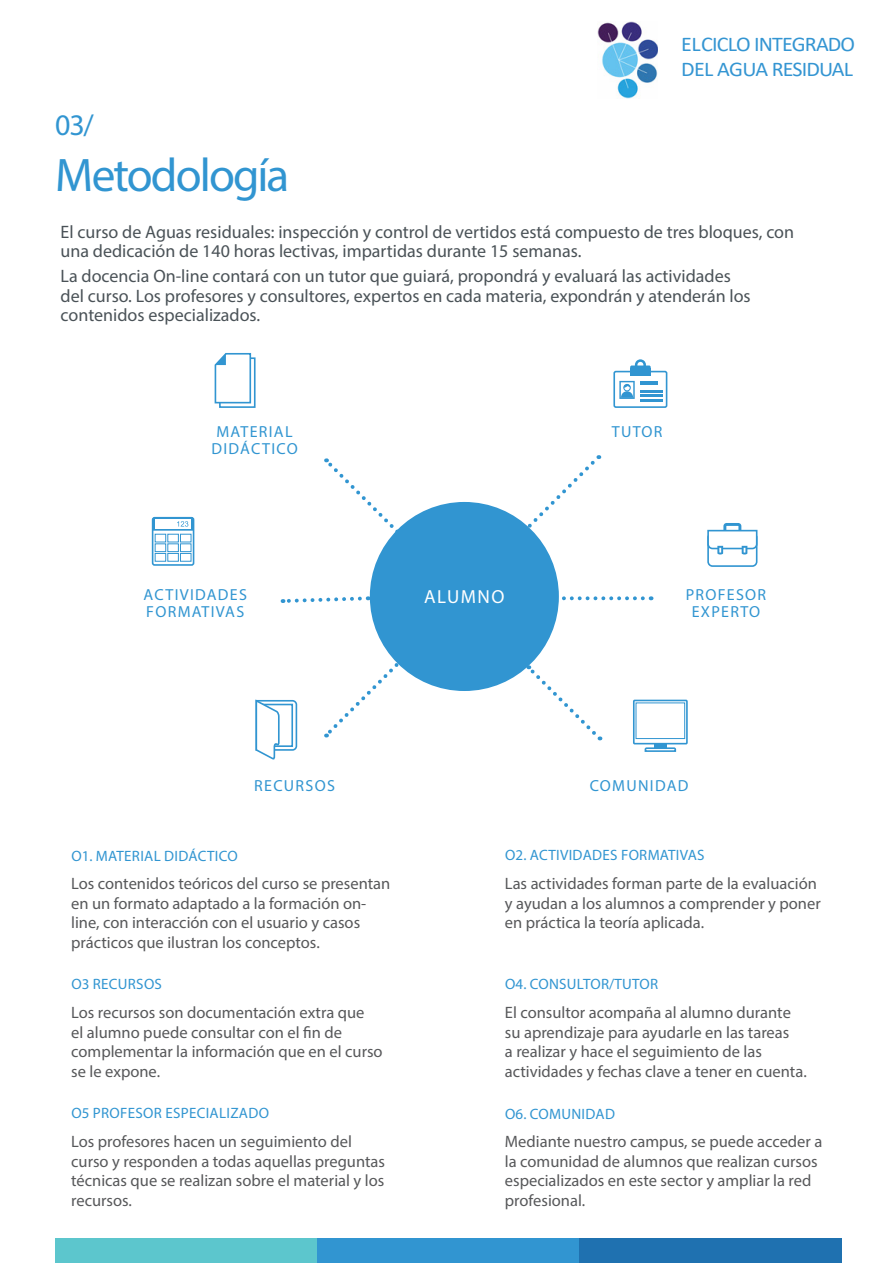
<style>
.page{position:relative;width:893px;height:1263px;background:#fff}
.page>*{position:absolute;margin:0;border:0;box-sizing:border-box;transform-origin:0 0}
.t1{font:47.25px "Myriad Pro";letter-spacing:-.04em;color:#3195d1}
.t2{font:30px "Myriad Pro";color:#3195d1}
.t3{font:21px/25.5px "Calibri";letter-spacing:-.04em;color:#3495d2;scale:1.05 1}
.t4{font:18.9px "Myriad Pro";letter-spacing:.08em;color:#fff}
.t5{font:18px/19.5px "Myriad Pro";color:#4a5257}
.t6{font:16.5px/19.5px "Myriad Pro";color:#57585a}
.t7{font:16.05px "Myriad Pro";letter-spacing:.08em;color:#3195d1}
.t8{font:15px "Myriad Pro";letter-spacing:.02em;color:#3195d1}
</style>
<div class="page">
<div style="left:55px;top:1238px;width:262px;height:25px;background:#5cc6cd"></div>
<div style="left:317px;top:1238px;width:263px;height:25px;background:#3195d1"></div>
<div style="left:580px;top:1238px;width:262px;height:25px;background:#1f71b0"></div>
<img style="left:598px;top:21px;width:59px;height:77px">
<svg style="left:324px;top:458px;width:74px;height:75px"></svg>
<svg style="left:526px;top:664px;width:74px;height:76px"></svg>
<svg style="left:324px;top:647px;width:90px;height:91px"></svg>
<svg style="left:511px;top:455px;width:88px;height:87px"></svg>
<svg style="left:562px;top:596px;width:81px;height:4px"></svg>
<svg style="left:282px;top:596px;width:87px;height:7px"></svg>
<div style="left:370px;top:502px;width:189px;height:189px;background:#3195d1;border-radius:50%"></div>
<div style="left:152px;top:517px;width:42px;height:49px;border:2px solid #3195d1;border-radius:2px"></div>
<svg style="left:153px;top:516px;width:41px;height:46px"></svg>
<svg style="left:214px;top:353px;width:42px;height:55px"></svg>
<svg style="left:255px;top:699px;width:43px;height:60px"></svg>
<div style="left:613px;top:371px;width:54px;height:37px;border:2px solid #3195d1;border-radius:2px"></div>
<svg style="left:619px;top:381px;width:16px;height:18px"></svg>
<hr style="left:641px;top:381px;width:17px;height:4px;background:#3195d1">
<hr style="left:641px;top:390px;width:22px;height:2px;background:#3195d1">
<hr style="left:641px;top:395px;width:22px;height:2px;background:#3195d1">
<hr style="left:641px;top:399px;width:22px;height:3px;background:#3195d1">
<div style="left:630px;top:368px;width:21px;height:8px;background:#3195d1"></div>
<svg style="left:630px;top:359px;width:21px;height:9px"></svg>
<svg style="left:707px;top:523px;width:51px;height:44px"></svg>
<div style="left:654px;top:743px;width:12px;height:6px;background:#3195d1"></div>
<div style="left:633px;top:700px;width:55px;height:44px;border:2px solid #3195d1"></div>
<div style="left:635px;top:702px;width:50px;height:37px;border:1px solid #3195d1"></div>
<svg style="left:644px;top:746px;width:33px;height:6px"></svg>
<p class="t2" style="left:55px;top:107px;width:40px">03/</p>
<p class="t1" style="left:55px;top:146px;width:235px">Metodología</p>
<p class="t3" style="left:681px;top:30px;width:167px">EL CICLO INTEGRADO<br>DEL AGUA RESIDUAL</p>
<p class="t5" style="left:61px;top:221px;width:735px">El curso de Aguas residuales: inspección y control de vertidos está compuesto de tres bloques, con una dedicación de 140 horas lectivas, impartidas durante 15 semanas.</p>
<p class="t5" style="left:61px;top:266px;width:692px">La docencia On-line contará con un tutor que guiará, propondrá y evaluará las actividades del curso. Los profesores y consultores, expertos en cada materia, expondrán y atenderán los contenidos especializados.</p>
<p class="t7" style="left:217px;top:422px;width:78px">MATERIAL</p>
<p class="t7" style="left:211px;top:438px;width:88px">DIDÁCTICO</p>
<p class="t7" style="left:612px;top:422px;width:52px">TUTOR</p>
<p class="t7" style="left:144px;top:585px;width:105px">ACTIVIDADES</p>
<p class="t7" style="left:146px;top:601px;width:99px">FORMATIVAS</p>
<p class="t4" style="left:424px;top:585px;width:82px">ALUMNO</p>
<p class="t7" style="left:686px;top:585px;width:82px">PROFESOR</p>
<p class="t7" style="left:692px;top:601px;width:70px">EXPERTO</p>
<p class="t7" style="left:254px;top:776px;width:82px">RECURSOS</p>
<p class="t7" style="left:590px;top:775px;width:100px">COMUNIDAD</p>
<p class="t8" style="left:71px;top:847px;width:168px">O1. MATERIAL DIDÁCTICO</p>
<p class="t8" style="left:505px;top:846px;width:201px">O2. ACTIVIDADES FORMATIVAS</p>
<p class="t6" style="left:71px;top:874px;width:321px">Los contenidos teóricos del curso se presentan en un formato adaptado a la formación on&shy;line, con interacción con el usuario y casos prácticos que ilustran los conceptos.</p>
<p class="t6" style="left:505px;top:874px;width:317px">Las actividades forman parte de la evaluación y ayudan a los alumnos a comprender y poner en práctica la teoría aplicada.</p>
<p class="t8" style="left:71px;top:975px;width:92px">O3 RECURSOS</p>
<p class="t8" style="left:505px;top:975px;width:155px">O4. CONSULTOR/TUTOR</p>
<p class="t6" style="left:71px;top:1003px;width:313px">Los recursos son documentación extra que<br>el alumno puede consultar con el fin de complementar la información que en el curso se le expone.</p>
<p class="t6" style="left:505px;top:1003px;width:303px">El consultor acompaña al alumno durante su aprendizaje para ayudarle en las tareas<br>a realizar y hace el seguimiento de las actividades y fechas clave a tener en cuenta.</p>
<p class="t8" style="left:71px;top:1104px;width:199px">O5 PROFESOR ESPECIALIZADO</p>
<p class="t8" style="left:505px;top:1105px;width:111px">O6. COMUNIDAD</p>
<p class="t6" style="left:71px;top:1132px;width:315px">Los profesores hacen un seguimiento del curso y responden a todas aquellas preguntas técnicas que se realizan sobre el material y los recursos.</p>
<p class="t6" style="left:505px;top:1132px;width:319px">Mediante nuestro campus, se puede acceder a la comunidad de alumnos que realizan cursos especializados en este sector y ampliar la red profesional.</p>
</div>
